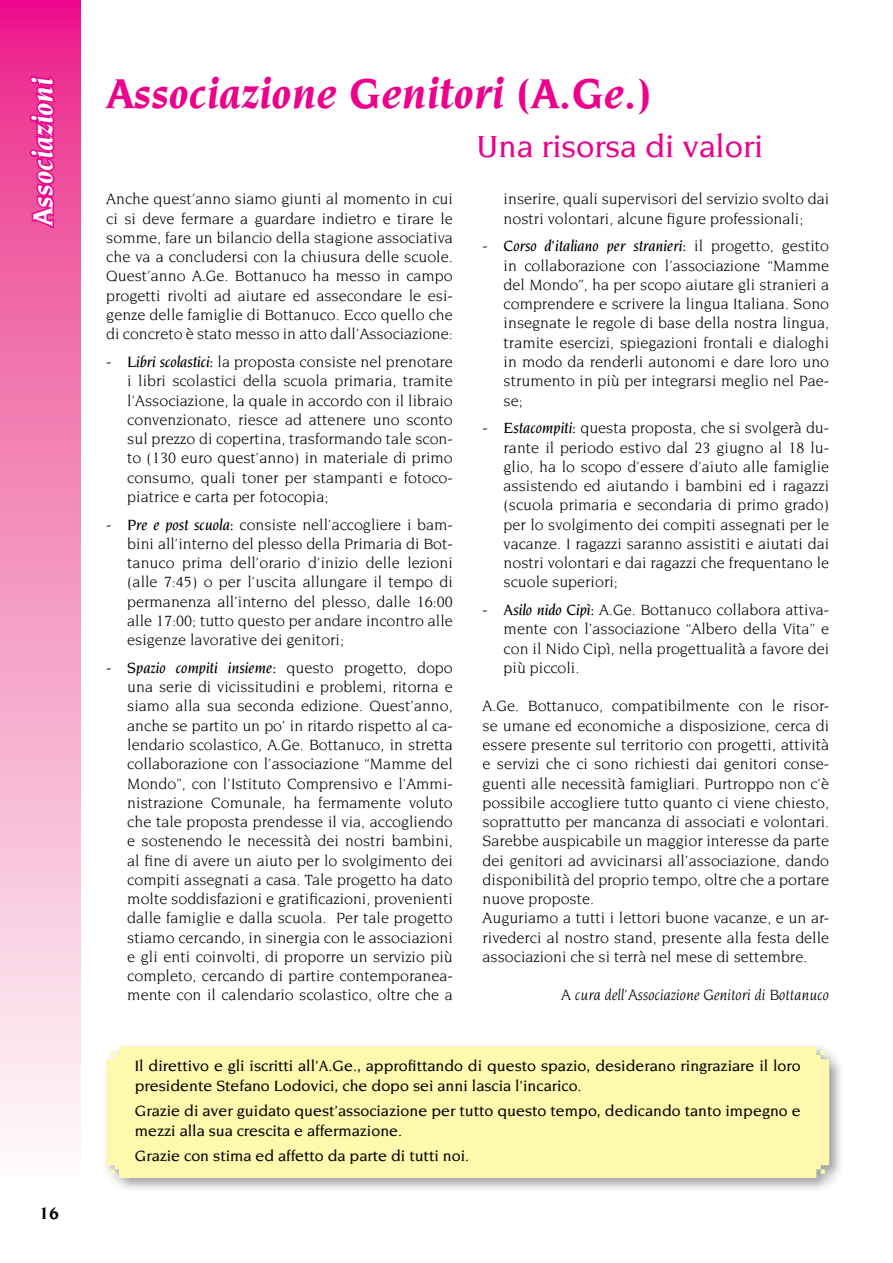
<style>
.page{position:relative;width:893px;height:1263px;background:#fff}
.page>*{position:absolute;margin:0;border:0;box-sizing:border-box;transform-origin:0 0}
.t1{font:italic 700 45px "Novarese";color:#ec008c}
.t2{font:500 33px "Novarese";color:#ec008c}
.t3{font:italic 700 30px "Novarese";color:#fff}
.t4{font:700 18px "Novarese";color:#000}
.t5{font:16.05px/19.2px "Novarese";color:#000;text-align:justify}
.t6{font:500 16.05px/19.2px "Novarese";color:#000}
.t7{font:italic 16.05px "Novarese";color:#000}
.s1{font-weight:500;font-style:italic}
</style>
<div class="page">
<img style="left:112px;top:1052px;width:729px;height:137px">
<div style="left:106px;top:1046px;width:723px;height:132px;background:#fff9ae"></div>
<svg style="left:0;top:0;width:80px;height:1137px;background:#f496c2"></svg>
<div style="left:560px;top:102px;width:10px;height:9px;border:3px solid #fff;border-radius:50%"></div>
<div style="left:625px;top:102px;width:10px;height:9px;border:3px solid #fff;border-radius:50%"></div>
<svg style="left:28px;top:74px;width:29px;height:156px;background:#ec2392"></svg>
<h3 class="t3" style="left:26px;top:226px;width:150px;rotate:-90deg">Associazioni</h3>
<p class="t4" style="left:39px;top:1202px;width:22px">16</p>
<h1 class="t1" style="left:106px;top:69px;width:546px">Associazione Genitori (A.Ge.)</h1>
<h2 class="t2" style="left:476px;top:128px;width:288px">Una risorsa di valori</h2>
<p class="t5" style="left:106px;top:189px;width:348px">Anche quest’anno siamo giunti al momento in cui ci si deve fermare a guardare indietro e tirare le somme, fare un bilancio della stagione associativa che va a concludersi con la chiusura delle scuole.<br>Quest’anno A.Ge. Bottanuco ha messo in campo progetti rivolti ad aiutare ed assecondare le esi&shy;genze delle famiglie di Bottanuco. Ecco quello che di concreto è stato messo in atto dall’Associazione:</p>
<p class="t5" style="left:127px;top:352px;width:327px;text-indent:-21px">- <span class="s1">Libri scolastici:</span> la proposta consiste nel prenotare i libri scolastici della scuola primaria, tramite l’Associazione, la quale in accordo con il libraio convenzionato, riesce ad attenere uno sconto sul prezzo di copertina, trasformando tale scon&shy;to (130 euro quest’anno) in materiale di primo consumo, quali toner per stampanti e fotoco&shy;piatrice e carta per fotocopia;</p>
<p class="t5" style="left:127px;top:515px;width:327px;text-indent:-21px">- <span class="s1">Pre e post scuola:</span> consiste nell’accogliere i bam&shy;bini all’interno del plesso della Primaria di Bot&shy;tanuco prima dell’orario d’inizio delle lezioni (alle 7:45) o per l’uscita allungare il tempo di permanenza all’interno del plesso, dalle 16:00 alle 17:00; tutto questo per andare incontro alle esigenze lavorative dei genitori;</p>
<p class="t5" style="left:127px;top:658px;width:327px;text-indent:-21px">- <span class="s1">Spazio compiti insieme:</span> questo progetto, dopo una serie di vicissitudini e problemi, ritorna e siamo alla sua seconda edizione. Quest’anno, anche se partito un po’ in ritardo rispetto al ca&shy;lendario scolastico, A.Ge. Bottanuco, in stretta collaborazione con l’associazione “Mamme del Mondo”, con l’Istituto Comprensivo e l’Ammi&shy;nistrazione Comunale, ha fermamente voluto che tale proposta prendesse il via, accogliendo e sostenendo le necessità dei nostri bambini, al fine di avere un aiuto per lo svolgimento dei compiti assegnati a casa. Tale progetto ha dato molte soddisfazioni e gratificazioni, provenienti dalle famiglie e dalla scuola. Per tale progetto stiamo cercando, in sinergia con le associazioni e gli enti coinvolti, di proporre un servizio più completo, cercando di partire contemporanea&shy;mente con il calendario scolastico, oltre che a</p>
<p class="t5" style="left:504px;top:189px;width:327px">inserire, quali supervisori del servizio svolto dai nostri volontari, alcune figure professionali;</p>
<p class="t5" style="left:504px;top:236px;width:327px;text-indent:-21px">- <span class="s1">Corso d’italiano per stranieri:</span> il progetto, gestito in collaborazione con l’associazione “Mamme del Mondo”, ha per scopo aiutare gli stranieri a comprendere e scrivere la lingua Italiana. Sono insegnate le regole di base della nostra lingua, tramite esercizi, spiegazioni frontali e dialoghi in modo da renderli autonomi e dare loro uno strumento in più per integrarsi meglio nel Pae&shy;se;</p>
<p class="t5" style="left:504px;top:418px;width:327px;text-indent:-21px">- <span class="s1">Estacompiti:</span> questa proposta, che si svolgerà du&shy;rante il periodo estivo dal 23 giugno al 18 lu&shy;glio, ha lo scopo d’essere d’aiuto alle famiglie assistendo ed aiutando i bambini ed i ragazzi (scuola primaria e secondaria di primo grado) per lo svolgimento dei compiti assegnati per le vacanze. I ragazzi saranno assistiti e aiutati dai nostri volontari e dai ragazzi che frequentano le scuole superiori;</p>
<p class="t5" style="left:504px;top:600px;width:327px;text-indent:-21px">- <span class="s1">Asilo nido Cipì:</span> A.Ge. Bottanuco collabora attiva&shy;mente con l’associazione “Albero della Vita” e con il Nido Cipì, nella progettualità a favore dei più piccoli.</p>
<p class="t5" style="left:483px;top:696px;width:348px;text-align:left">A.Ge. Bottanuco, compatibilmente con le risor&shy;se umane ed economiche a disposizione, cerca di essere presente sul territorio con progetti, attività e servizi che ci sono richiesti dai genitori conse&shy;guenti alle necessità famigliari. Purtroppo non c’è possibile accogliere tutto quanto ci viene chiesto, soprattutto per mancanza di associati e volontari.<br>Sarebbe auspicabile un maggior interesse da parte dei genitori ad avvicinarsi all’associazione, dando disponibilità del proprio tempo, oltre che a portare nuove proposte.<br>Auguriamo a tutti i lettori buone vacanze, e un ar&shy;rivederci al nostro stand, presente alla festa delle associazioni che si terrà nel mese di settembre.</p>
<p class="t7" style="left:561px;top:986px;width:269px">A cura dell’Associazione Genitori di Bottanuco</p>
<p class="t6" style="left:135px;top:1056px;width:668px">Il direttivo e gli iscritti all’A.Ge., approfittando di questo spazio, desiderano ringraziare il loro presidente Stefano Lodovici, che dopo sei anni lascia l’incarico.</p>
<p class="t6" style="left:135px;top:1101px;width:668px">Grazie di aver guidato quest’associazione per tutto questo tempo, dedicando tanto impegno e mezzi alla sua crescita e affermazione.</p>
<p class="t6" style="left:135px;top:1146px;width:336px">Grazie con stima ed affetto da parte di tutti noi.</p>
</div>
